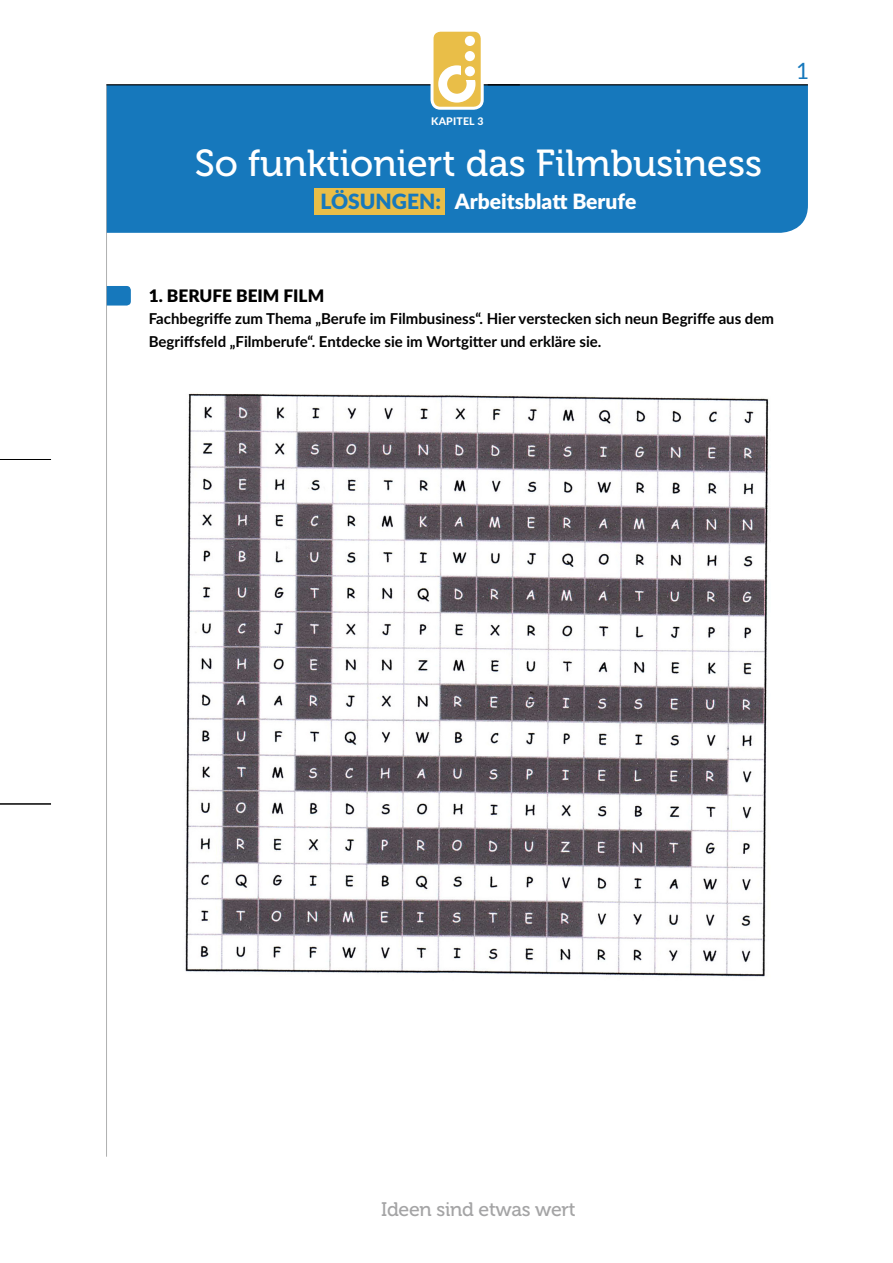
<style>
.page{position:relative;width:893px;height:1263px;background:#fff}
.page>*{position:absolute;margin:0;border:0;box-sizing:border-box;transform-origin:0 0}
.t1{font:37.5px "Museo 500";color:#fff}
.t2{font:22.5px "Lato";color:#1678bc}
.t3{font:900 21px "Lato";color:#fff}
.t4{font:19.5px "Museo 500";letter-spacing:-.015em;color:#a4a4a5}
.t5{font:900 17.25px "Lato";color:#000}
.t6{font:700 15px/22.5px "Lato";color:#000}
.t7{font:800 10.5px "Lato";letter-spacing:.02em;color:#fff}
.s1{color:#1678bc}
</style>
<div class="page">
<hr style="left:106px;top:85px;width:1px;height:1072px;background:#afb0b0">
<img style="left:185px;top:393px;width:584px;height:584px">
<div style="left:107px;top:85px;width:701px;height:148px;background:#1678bc"></div>
<svg style="left:107px;top:286px;width:24px;height:20px"></svg>
<hr style="left:0;top:459px;width:51px;height:1px;background:#000">
<hr style="left:0;top:804px;width:51px;height:1px;background:#000">
<hr style="left:106px;top:84px;width:414px;height:1px;background:#000">
<div style="left:432px;top:30px;width:50px;height:78px;background:#e9be48;border-radius:9px"></div>
<div style="left:431px;top:29px;width:53px;height:81px;border:3px solid #fff;border-radius:9px"></div>
<div style="left:438px;top:65px;width:37px;height:38px;border:9px solid #fff;border-radius:50%"></div>
<div style="left:465px;top:51px;width:10px;height:10px;background:#fff;border-radius:50%"></div>
<div style="left:465px;top:36px;width:10px;height:10px;background:#fff;border-radius:50%"></div>
<div style="left:461px;top:62px;width:14px;height:17px;background:#e9be48"></div>
<div style="left:465px;top:66px;width:10px;height:10px;background:#fff;border-radius:50%"></div>
<hr style="left:488px;top:84px;width:320px;height:1px;background:#000">
<div style="left:315px;top:188px;width:130px;height:26px;background:#e9be48"></div>
<p class="t7" style="left:431px;top:113px;width:54px">KAPITEL 3</p>
<p class="t1" style="left:195px;top:142px;width:569px">So funktioniert das Filmbusiness</p>
<p class="t3" style="left:320px;top:185px;width:317px"><span class="s1">LÖSUNGEN:</span> Arbeitsblatt Berufe</p>
<p class="t2" style="left:796px;top:55px;width:15px">1</p>
<p class="t5" style="left:149px;top:282px;width:177px">1. BERUFE BEIM FILM</p>
<p class="t6" style="left:149px;top:307px;width:627px">Fachbegriffe zum Thema „Berufe im Filmbusiness“. Hier verstecken sich neun Begriffe aus dem<br>Begriffsfeld „Filmberufe“. Entdecke sie im Wortgitter und erkläre sie.</p>
<h3 class="t4" style="left:381px;top:1198px;width:196px">Ideen sind etwas wert</h3>
</div>
